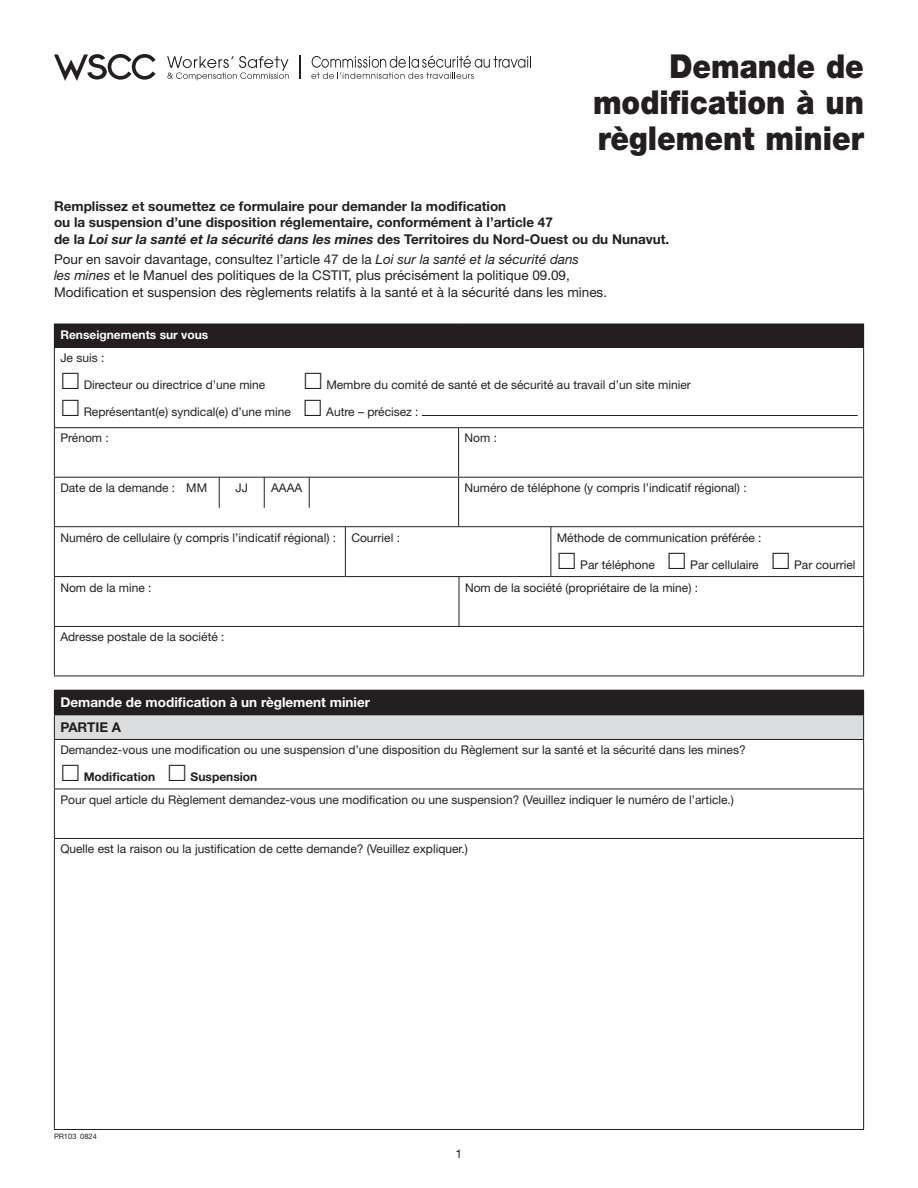
<style>
.page{position:relative;width:918px;height:1188px;background:#fff}
.page>*{position:absolute;margin:0;border:0;box-sizing:border-box;transform-origin:0 0}
.t1{font:900 33px/36px "Helvetica Neue LT Std";color:#231f20;text-align:justify;scale:.9 1}
.t2{font:13.5px/16.2px "Helvetica Neue LT Std";color:#231f20}
.t3{font:700 13.5px/16.2px "Helvetica Neue LT Std";color:#231f20}
.t4{font:700 13.5px "Helvetica Neue LT Std";color:#fff}
.t5{font:12px "Helvetica Neue LT Std";color:#231f20}
.t6{font:700 12px "Helvetica Neue LT Std";color:#231f20}
.t7{font:700 12px "Helvetica Neue LT Std";color:#fff}
.t8{font:7.5px "Helvetica Neue LT Std";color:#231f20}
.s1{font-style:italic}
</style>
<div class="page">
<div style="left:54px;top:324px;width:810px;height:23px;background:#231f20"></div>
<hr style="left:54px;top:347px;width:405px;height:1px;background:#231f20">
<hr style="left:54px;top:348px;width:1px;height:79px;background:#231f20">
<hr style="left:459px;top:347px;width:405px;height:1px;background:#231f20">
<hr style="left:863px;top:348px;width:1px;height:79px;background:#231f20">
<hr style="left:54px;top:427px;width:405px;height:1px;background:#231f20">
<hr style="left:54px;top:428px;width:1px;height:49px;background:#231f20">
<hr style="left:459px;top:427px;width:405px;height:1px;background:#231f20">
<hr style="left:458px;top:428px;width:1px;height:49px;background:#231f20">
<hr style="left:863px;top:428px;width:1px;height:49px;background:#231f20">
<hr style="left:54px;top:477px;width:405px;height:1px;background:#231f20">
<hr style="left:54px;top:478px;width:1px;height:48px;background:#231f20">
<hr style="left:459px;top:477px;width:405px;height:1px;background:#231f20">
<hr style="left:458px;top:478px;width:1px;height:48px;background:#231f20">
<hr style="left:863px;top:478px;width:1px;height:48px;background:#231f20">
<hr style="left:54px;top:526px;width:405px;height:1px;background:#231f20">
<hr style="left:459px;top:526px;width:405px;height:1px;background:#231f20">
<hr style="left:422px;top:415px;width:436px;height:1px;background:#231f20">
<hr style="left:54px;top:527px;width:1px;height:49px;background:#231f20">
<hr style="left:345px;top:527px;width:1px;height:49px;background:#231f20">
<hr style="left:550px;top:527px;width:1px;height:49px;background:#231f20">
<hr style="left:863px;top:527px;width:1px;height:49px;background:#231f20">
<hr style="left:54px;top:576px;width:291px;height:1px;background:#231f20">
<hr style="left:345px;top:576px;width:206px;height:1px;background:#231f20">
<hr style="left:551px;top:576px;width:313px;height:1px;background:#231f20">
<hr style="left:54px;top:577px;width:1px;height:49px;background:#231f20">
<hr style="left:459px;top:577px;width:1px;height:49px;background:#231f20">
<hr style="left:863px;top:577px;width:1px;height:49px;background:#231f20">
<hr style="left:54px;top:626px;width:405px;height:1px;background:#231f20">
<hr style="left:54px;top:627px;width:1px;height:49px;background:#231f20">
<hr style="left:459px;top:626px;width:405px;height:1px;background:#231f20">
<hr style="left:863px;top:627px;width:1px;height:49px;background:#231f20">
<hr style="left:54px;top:676px;width:405px;height:1px;background:#231f20">
<hr style="left:459px;top:676px;width:405px;height:1px;background:#231f20">
<div style="left:54px;top:690px;width:810px;height:25px;background:#231f20"></div>
<div style="left:54px;top:715px;width:810px;height:24px;background:#dcdddf"></div>
<svg style="left:54px;top:715px;width:1px;height:24px"></svg>
<svg style="left:863px;top:715px;width:1px;height:24px"></svg>
<hr style="left:54px;top:739px;width:810px;height:1px;background:#231f20">
<hr style="left:54px;top:740px;width:1px;height:49px;background:#231f20">
<hr style="left:863px;top:740px;width:1px;height:49px;background:#231f20">
<hr style="left:54px;top:789px;width:810px;height:1px;background:#231f20">
<hr style="left:54px;top:789px;width:1px;height:49px;background:#231f20">
<hr style="left:863px;top:789px;width:1px;height:49px;background:#231f20">
<hr style="left:54px;top:838px;width:810px;height:1px;background:#231f20">
<hr style="left:54px;top:839px;width:1px;height:290px;background:#231f20">
<hr style="left:863px;top:839px;width:1px;height:290px;background:#231f20">
<hr style="left:54px;top:1129px;width:810px;height:1px;background:#231f20">
<hr style="left:309px;top:477px;width:1px;height:31px;background:#231f20">
<hr style="left:219px;top:477px;width:1px;height:31px;background:#231f20">
<hr style="left:264px;top:477px;width:1px;height:31px;background:#231f20">
<svg style="left:167px;top:56px;width:122px;height:24px"></svg>
<hr style="left:299px;top:56px;width:2px;height:23px;background:#231f20">
<svg style="left:54px;top:54px;width:102px;height:27px"></svg>
<svg style="left:311px;top:55px;width:220px;height:24px"></svg>
<h1 class="t1" style="left:593px;top:48px;width:303px;text-indent:76px">Demande de modification à un règlement minier</h1>
<p class="t3" style="left:54px;top:198px;width:617px">Remplissez et soumettez ce formulaire pour demander la modification<br>ou la suspension d’une disposition réglementaire, conformément à l’article 47<br>de la <span class="s1">Loi sur la santé et la sécurité dans les mines</span> des Territoires du Nord-Ouest ou du Nunavut.</p>
<p class="t2" style="left:54px;top:251px;width:555px">Pour en savoir davantage, consultez l’article 47 de la <span class="s1">Loi sur la santé et la sécurité dans<br>les mines</span> et le Manuel des politiques de la CSTIT, plus précisément la politique 09.09,<br>Modification et suspension des règlements relatifs à la santé et à la sécurité dans les mines.</p>
<p class="t7" style="left:60px;top:327px;width:150px">Renseignements sur vous</p>
<p class="t5" style="left:60px;top:350px;width:46px">Je suis :</p>
<p class="t5" style="left:84px;top:377px;width:183px">Directeur ou directrice d’une mine</p>
<p class="t5" style="left:326px;top:377px;width:366px">Membre du comité de santé et de sécurité au travail d’un site minier</p>
<p class="t5" style="left:84px;top:404px;width:209px">Représentant(e) syndical(e) d’une mine</p>
<p class="t5" style="left:326px;top:404px;width:94px">Autre – précisez :</p>
<p class="t5" style="left:60px;top:431px;width:50px">Prénom :</p>
<p class="t5" style="left:465px;top:431px;width:34px">Nom :</p>
<p class="t5" style="left:60px;top:480px;width:116px">Date de la demande :</p>
<p class="t5" style="left:465px;top:480px;width:284px">Numéro de téléphone (y compris l’indicatif régional) :</p>
<p class="t5" style="left:60px;top:530px;width:277px">Numéro de cellulaire (y compris l’indicatif régional) :</p>
<p class="t5" style="left:351px;top:530px;width:50px">Courriel :</p>
<p class="t5" style="left:557px;top:530px;width:206px">Méthode de communication préférée :</p>
<p class="t5" style="left:580px;top:557px;width:76px">Par téléphone</p>
<p class="t5" style="left:690px;top:557px;width:70px">Par cellulaire</p>
<p class="t5" style="left:794px;top:557px;width:63px">Par courriel</p>
<p class="t5" style="left:60px;top:580px;width:93px">Nom de la mine :</p>
<p class="t5" style="left:465px;top:580px;width:235px">Nom de la société (propriétaire de la mine) :</p>
<p class="t5" style="left:60px;top:630px;width:166px">Adresse postale de la société :</p>
<p class="t5" style="left:186px;top:480px;width:22px">MM</p>
<p class="t5" style="left:236px;top:480px;width:14px">JJ</p>
<p class="t5" style="left:271px;top:480px;width:33px">AAAA</p>
<p class="t4" style="left:60px;top:694px;width:311px">Demande de modification à un règlement minier</p>
<p class="t3" style="left:60px;top:719px;width:62px">PARTIE A</p>
<p class="t5" style="left:60px;top:743px;width:687px">Demandez-vous une modification ou une suspension d’une disposition du Règlement sur la santé et la sécurité dans les mines?</p>
<p class="t6" style="left:84px;top:769px;width:73px">Modification</p>
<p class="t6" style="left:191px;top:769px;width:68px">Suspension</p>
<p class="t5" style="left:60px;top:792px;width:675px">Pour quel article du Règlement demandez-vous une modification ou une suspension? (Veuillez indiquer le numéro de l’article.)</p>
<p class="t5" style="left:60px;top:842px;width:409px">Quelle est la raison ou la justification de cette demande? (Veuillez expliquer.)</p>
<p class="t8" style="left:54px;top:1132px;width:44px">PR103 0824</p>
<p class="t5" style="left:456px;top:1146px;width:8px">1</p>
</div>
